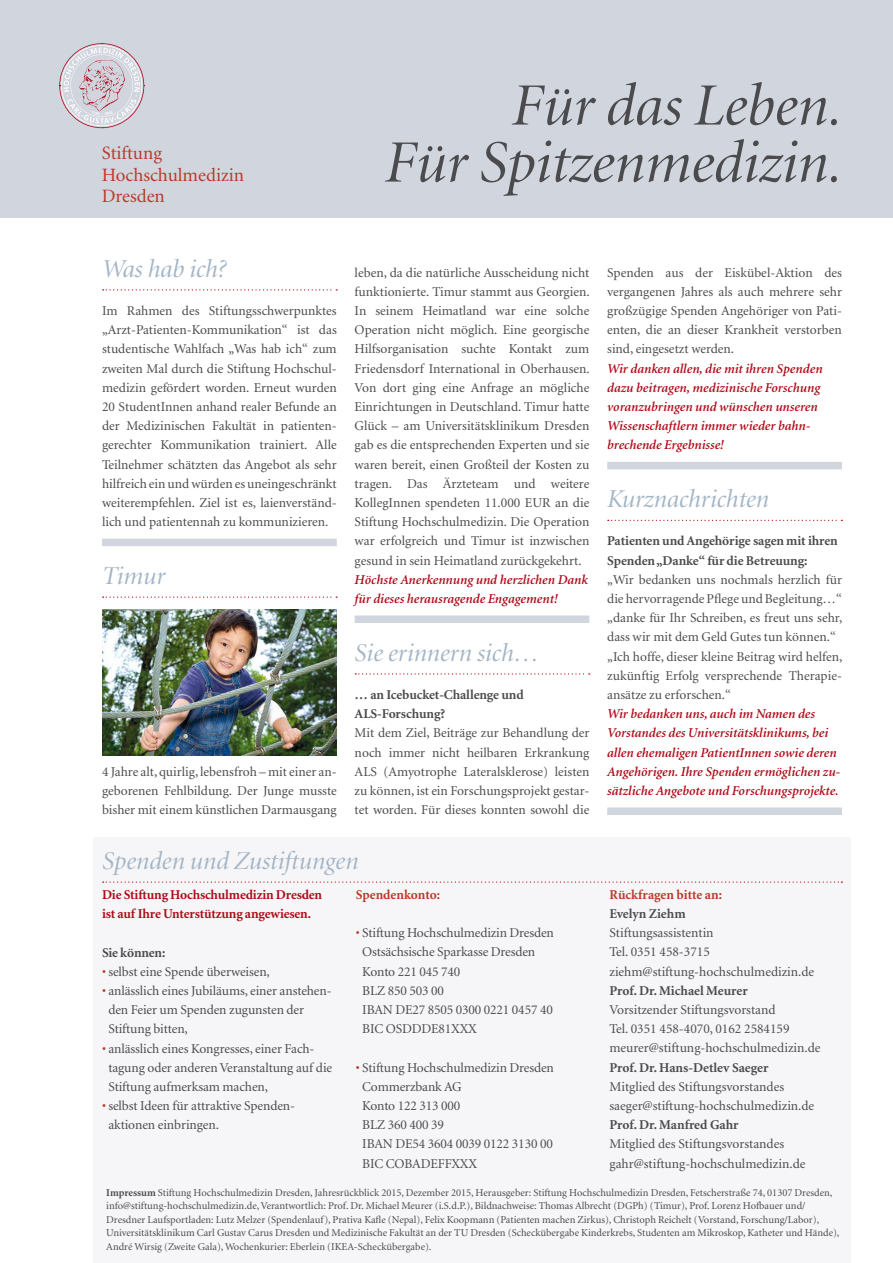
<style>
.page{position:relative;width:893px;height:1263px;background:#fff}
.page>*{position:absolute;margin:0;border:0;box-sizing:border-box;transform-origin:0 0}
.t1{font:italic 60px/57px "Minion Display";color:#4b4b4d;text-align:right}
.t2{font:italic 25.65px "Minion Display";color:#a3b5c5}
.t3{font:18.9px/21.1px "Minion";color:#ba3927}
.t4{font:13.5px/19.2px "Minion";color:#4b4b4d}
.t5{font:italic 600 13.5px/19.2px "Minion";color:#af0917}
.t6{font:700 13.5px/19.2px "Minion";letter-spacing:-.005em;color:#4b4b4d}
.t7{font:700 13.5px/19.2px "Minion";letter-spacing:-.01em;color:#af0917}
.t8{font:700 13.5px "Minion";color:#ba3927}
.t9{font:10.5px/13.5px "Minion";color:#4b4b4d}
.s1{color:#ba3927}
.s2{font-weight:700}
</style>
<div class="page">
<div style="left:0;top:0;width:893px;height:217px;background:#d0d5de"></div>
<hr style="left:892px;top:226px;width:1px;height:1037px;background:#f2f2f2">
<svg style="left:103px;top:289px;width:234px;height:1px"></svg>
<div style="left:102px;top:539px;width:235px;height:7px;background:#d0d5de"></div>
<svg style="left:103px;top:596px;width:234px;height:2px"></svg>
<img style="left:102px;top:610px;width:235px;height:145px">
<div style="left:355px;top:615px;width:234px;height:8px;background:#d0d5de"></div>
<svg style="left:355px;top:673px;width:235px;height:1px"></svg>
<div style="left:607px;top:462px;width:235px;height:7px;background:#d0d5de"></div>
<svg style="left:608px;top:520px;width:234px;height:1px"></svg>
<div style="left:607px;top:807px;width:235px;height:8px;background:#d0d5de"></div>
<div style="left:94px;top:837px;width:757px;height:426px;background:#f6f6f8"></div>
<svg style="left:59px;top:43px;width:86px;height:85px"></svg>
<svg style="left:103px;top:881px;width:739px;height:2px"></svg>
<h3 class="t3" style="left:102px;top:143px;width:144px">Stiftung<br>Hochschulmedizin<br>Dresden</h3>
<h1 class="t1" style="left:385px;top:79px;width:460px">Für das Leben.<br>Für Spitzenmedizin.</h1>
<h2 class="t2" style="left:102px;top:256px;width:126px">Was hab ich?</h2>
<p class="t4" style="left:102px;top:301px;width:236px">Im Rahmen des Stiftungsschwerpunktes „Arzt-Patienten-Kommunikation“ ist das studentische Wahlfach „Was hab ich“ zum zweiten Mal durch die Stiftung Hochschul&shy;medizin gefördert worden. Erneut wurden 20 StudentInnen anhand realer Befunde an der Medizinischen Fakultät in patienten&shy;gerechter Kommunikation trainiert. Alle Teilnehmer schätzten das Angebot als sehr hilfreich ein und würden es uneingeschränkt weiterempfehlen. Ziel ist es, laienverständ&shy;lich und patientennah zu kommunizieren.</p>
<h2 class="t2" style="left:102px;top:563px;width:65px">Timur</h2>
<p class="t4" style="left:102px;top:762px;width:236px;text-align:justify">4 Jahre alt, quirlig, lebensfroh – mit einer an&shy;geborenen Fehlbildung. Der Junge musste bisher mit einem künstlichen Darmausgang</p>
<p class="t4" style="left:355px;top:263px;width:237px;text-align:justify">leben, da die natürliche Ausscheidung nicht funktionierte. Timur stammt aus Georgien.<br>In seinem Heimatland war eine solche Operation nicht möglich. Eine georgische Hilfsorganisation suchte Kontakt zum Friedensdorf International in Oberhausen.<br>Von dort ging eine Anfrage an mögliche Einrichtungen in Deutschland. Timur hatte Glück – am Universitätsklinikum Dresden gab es die entsprechenden Experten und sie waren bereit, einen Großteil der Kosten zu tragen. Das Ärzteteam und weitere KollegInnen spendeten 11.000 EUR an die Stiftung Hochschulmedizin. Die Operation war erfolgreich und Timur ist inzwischen gesund in sein Heimatland zurückgekehrt.</p>
<p class="t5" style="left:355px;top:570px;width:235px">Höchste Anerkennung und herzlichen Dank für dieses herausragende Engagement!</p>
<h2 class="t2" style="left:355px;top:640px;width:186px">Sie erinnern sich…</h2>
<p class="t6" style="left:355px;top:685px;width:171px">… an Icebucket-Challenge und<br>ALS-Forschung?</p>
<p class="t4" style="left:355px;top:724px;width:236px;text-align:justify">Mit dem Ziel, Beiträge zur Behandlung der noch immer nicht heilbaren Erkrankung ALS (Amyotrophe Lateralsklerose) leisten zu können, ist ein Forschungsprojekt gestar&shy;tet worden. Für dieses konnten sowohl die</p>
<p class="t4" style="left:607px;top:263px;width:236px;text-align:justify">Spenden aus der Eiskübel-Aktion des vergangenen Jahres als auch mehrere sehr großzügige Spenden Angehöriger von Pati&shy;enten, die an dieser Krankheit verstorben sind, eingesetzt werden.</p>
<p class="t5" style="left:607px;top:359px;width:217px">Wir danken allen, die mit ihren Spenden dazu beitragen, medizinische Forschung voranzubringen und wünschen unseren Wissenschaftlern immer wieder bahn&shy;brechende Ergebnisse!</p>
<h2 class="t2" style="left:607px;top:486px;width:163px">Kurznachrichten</h2>
<p class="t6" style="left:607px;top:532px;width:232px">Patienten und Angehörige sagen mit ihren<br>Spenden „Danke“ für die Betreuung:</p>
<p class="t4" style="left:607px;top:570px;width:237px">„Wir bedanken uns nochmals herzlich für die hervorragende Pflege und Begleitung…“ „danke für Ihr Schreiben, es freut uns sehr, dass wir mit dem Geld Gutes tun können.“ „Ich hoffe, dieser kleine Beitrag wird helfen, zukünftig Erfolg versprechende Therapie&shy;ansätze zu erforschen.“</p>
<p class="t5" style="left:607px;top:705px;width:235px">Wir bedanken uns, auch im Namen des Vorstandes des Universitätsklinikums, bei allen ehemaligen PatientInnen sowie deren Angehörigen. Ihre Spenden ermöglichen zu&shy;sätzliche Angebote und Forschungsprojekte.</p>
<h2 class="t2" style="left:102px;top:848px;width:258px">Spenden und Zustiftungen</h2>
<p class="t7" style="left:102px;top:885px;width:222px">Die Stiftung Hochschulmedizin Dresden ist auf Ihre Unterstützung angewiesen.</p>
<p class="t6" style="left:102px;top:943px;width:65px">Sie können:</p>
<p class="t4" style="left:102px;top:962px;width:169px"><span class="s1">•</span> selbst eine Spende überweisen,</p>
<p class="t4" style="left:108px;top:981px;width:225px;text-indent:-6px"><span class="s1">•</span> anlässlich eines Jubiläums, einer anstehen&shy;den Feier um Spenden zugunsten der<br>Stiftung bitten,</p>
<p class="t4" style="left:108px;top:1039px;width:225px;text-indent:-6px"><span class="s1">•</span> anlässlich eines Kongresses, einer Fach&shy;tagung oder anderen Veranstaltung auf die<br>Stiftung aufmerksam machen,</p>
<p class="t4" style="left:108px;top:1097px;width:187px;text-indent:-6px"><span class="s1">•</span> selbst Ideen für attraktive Spenden&shy;aktionen einbringen.</p>
<p class="t8" style="left:356px;top:887px;width:86px">Spendenkonto:</p>
<p class="t4" style="left:362px;top:924px;width:193px;text-indent:-6px"><span class="s1">•</span> Stiftung Hochschulmedizin Dresden<br>Ostsächsische Sparkasse Dresden<br>Konto 221 045 740<br>BLZ 850 503 00<br>IBAN DE27 8505 0300 0221 0457 40<br>BIC OSDDDE81XXX</p>
<p class="t4" style="left:362px;top:1058px;width:193px;text-indent:-6px"><span class="s1">•</span> Stiftung Hochschulmedizin Dresden<br>Commerzbank AG<br>Konto 122 313 000<br>BLZ 360 400 39<br>IBAN DE54 3604 0039 0122 3130 00<br>BIC COBADEFFXXX</p>
<p class="t8" style="left:609px;top:887px;width:114px">Rückfragen bitte an:</p>
<p class="t6" style="left:609px;top:904px;width:78px">Evelyn Ziehm</p>
<p class="t4" style="left:609px;top:924px;width:206px">Stiftungsassistentin<br>Tel. 0351 458-3715 ziehm@stiftung-hochschulmedizin.de</p>
<p class="t6" style="left:609px;top:981px;width:140px">Prof. Dr. Michael Meurer</p>
<p class="t4" style="left:609px;top:1000px;width:213px">Vorsitzender Stiftungsvorstand<br>Tel. 0351 458-4070, 0162 2584159 meurer@stiftung-hochschulmedizin.de</p>
<p class="t6" style="left:609px;top:1058px;width:160px">Prof. Dr. Hans-Detlev Saeger</p>
<p class="t4" style="left:609px;top:1077px;width:206px">Mitglied des Stiftungsvorstandes saeger@stiftung-hochschulmedizin.de</p>
<p class="t6" style="left:609px;top:1116px;width:131px">Prof. Dr. Manfred Gahr</p>
<p class="t4" style="left:609px;top:1135px;width:197px">Mitglied des Stiftungsvorstandes gahr@stiftung-hochschulmedizin.de</p>
<p class="t9" style="left:106px;top:1186px;width:735px"><span class="s2">Impressum</span> Stiftung Hochschulmedizin Dresden, Jahresrückblick 2015, Dezember 2015, Herausgeber: Stiftung Hochschulmedizin Dresden, Fetscherstraße 74, 01307 Dresden, info@stiftung-hochschulmedizin.de, Verantwortlich: Prof. Dr. Michael Meurer (i.S.d.P.), Bildnachweise: Thomas Albrecht (DGPh) (Timur), Prof. Lorenz Hofbauer und/ Dresdner Laufsportladen: Lutz Melzer (Spendenlauf), Prativa Kafle (Nepal), Felix Koopmann (Patienten machen Zirkus), Christoph Reichelt (Vorstand, Forschung/Labor), Universitätsklinikum Carl Gustav Carus Dresden und Medizinische Fakultät an der TU Dresden (Scheckübergabe Kinderkrebs, Studenten am Mikroskop, Katheter und Hände), André Wirsig (Zweite Gala), Wochenkurier: Eberlein (IKEA-Scheckübergabe).</p>
</div>
